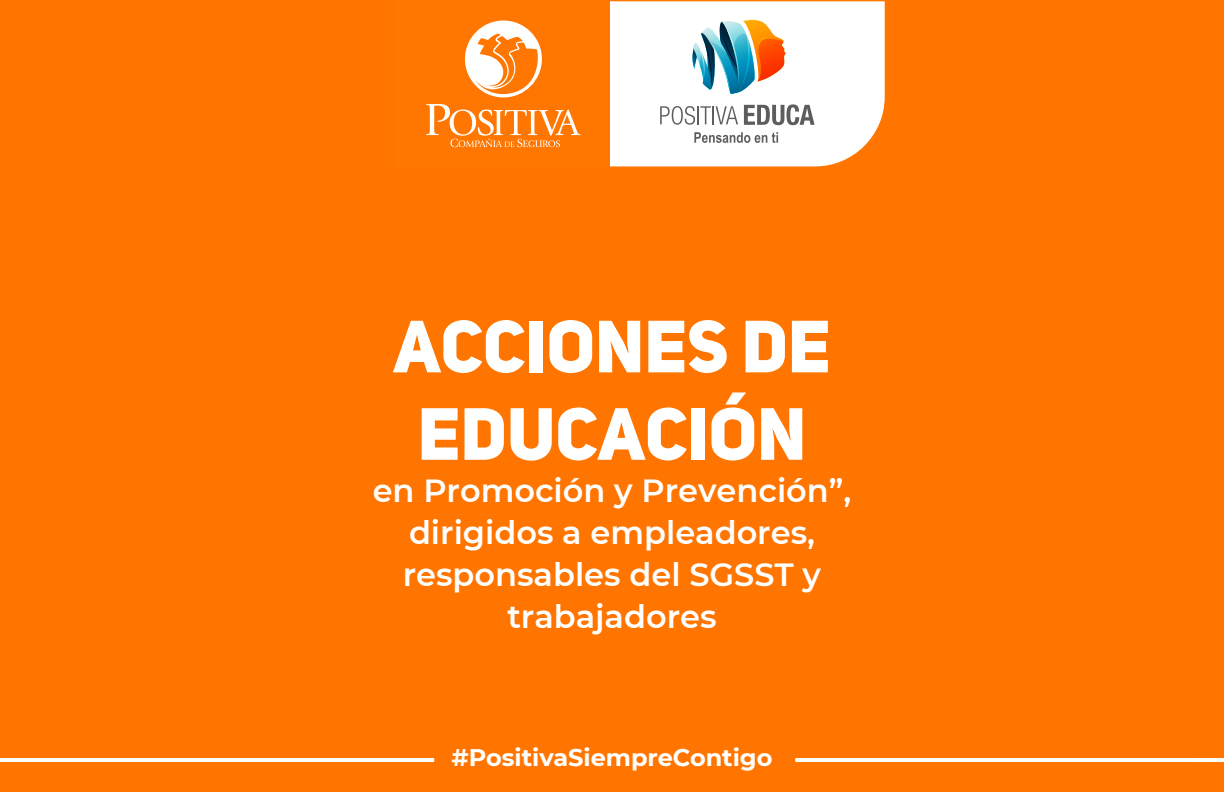
<style>
.page{position:relative;width:1224px;height:792px;background:#ff7500}
.page>*{position:absolute;margin:0;border:0;box-sizing:border-box;transform-origin:0 0}
.t1{font:72.8px/87.4px "Uni Sans Heavy CAPS";color:#fff;text-align:center}
.t2{font:600 32px/42px "Montserrat";color:#fff;text-align:center}
.t3{font:700 24px "Montserrat";color:#fff}
</style>
<div class="page">
<div style="left:610px;top:1px;width:275px;height:166px;background:#fff"></div>
<svg style="left:426px;top:104px;width:155px;height:43px"></svg>
<svg style="left:465px;top:21px;width:77px;height:76px"></svg>
<svg style="left:692px;top:20px;width:93px;height:74px;background:#a8b0a7"></svg>
<svg style="left:660px;top:106px;width:78px;height:19px"></svg>
<svg style="left:744px;top:104px;width:71px;height:21px"></svg>
<svg style="left:694px;top:132px;width:84px;height:11px"></svg>
<hr style="left:795px;top:758px;width:429px;height:4px;background:#fff">
<hr style="left:0;top:758px;width:434px;height:4px;background:#fff">
<h1 class="t1" style="left:393px;top:302px;width:439px">ACCIONES DE<br>EDUCACIÓN</h1>
<p class="t2" style="left:373px;top:468px;width:480px">en Promoción y Prevención”, dirigidos a empleadores, responsables del SGSST y trabajadores</p>
<p class="t3" style="left:452px;top:740px;width:322px">#PositivaSiempreContigo</p>
</div>
